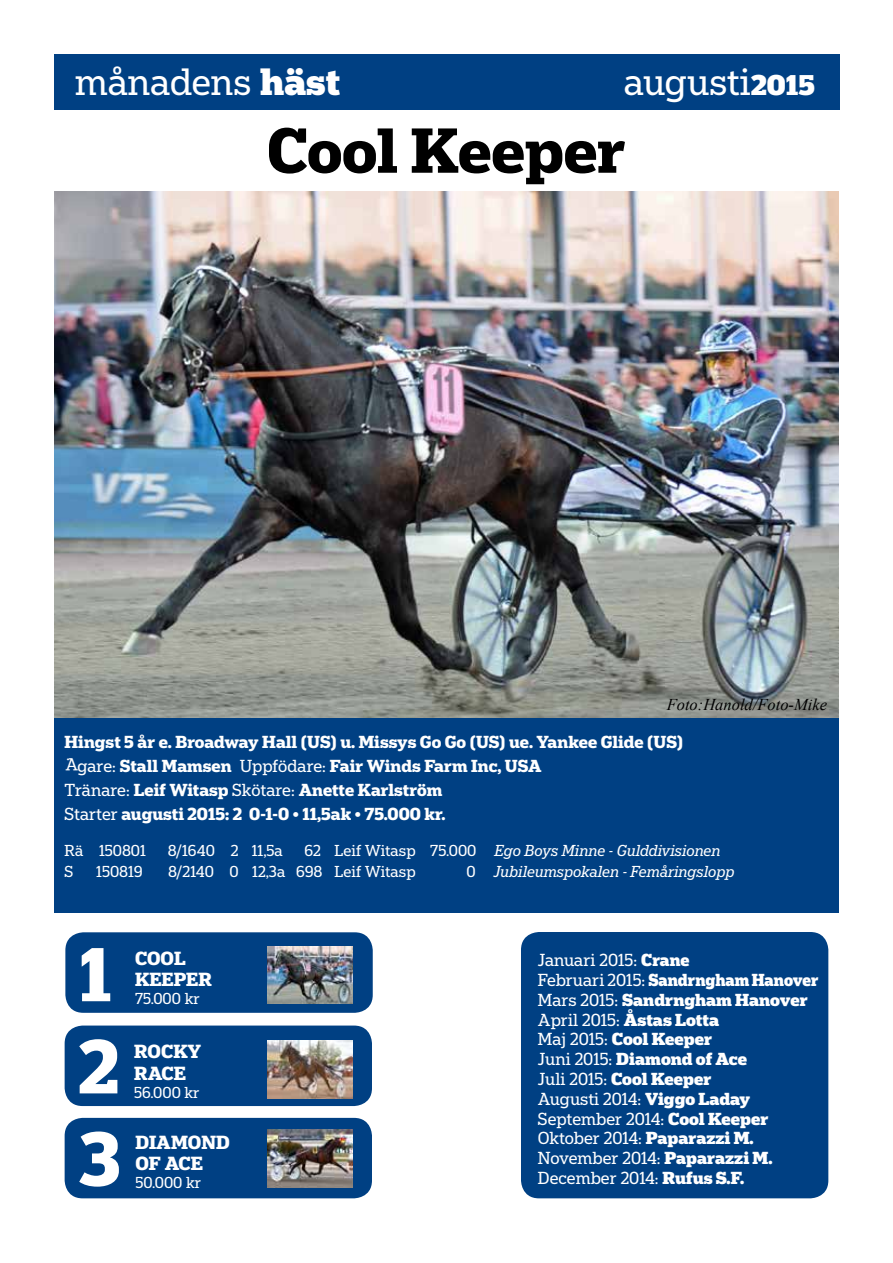
<style>
.page{position:relative;width:893px;height:1263px;background:#fff}
.page>*{position:absolute;margin:0;border:0;box-sizing:border-box;transform-origin:0 0}
.t1{font:700 72px/92.2px "Popular";color:#fff}
.t2{font:700 60px "Popular";color:#000}
.t3{font:36px "Popular";color:#fff}
.t4{font:700 18px/21.6px "Popular";color:#fff}
.t5{font:16.5px/19.8px "Popular";color:#fff}
.t6{font:700 16.5px/24px "Popular";color:#fff}
.t7{font:italic 16.5px "Times New Roman";color:#000}
.t8{font:15px "Popular";color:#fff}
.t9{font:italic 15px "Popular";color:#fff}
.s1{font-weight:900}
.s2{font-weight:900;font-size:27px}
.s3{font-weight:400}
.s4{font-style:normal}
</style>
<div class="page">
<div style="left:65px;top:932px;width:308px;height:81px;background:#004083;border-radius:18px"></div>
<div style="left:521px;top:932px;width:307px;height:266px;background:#004083;border-radius:18px"></div>
<div style="left:65px;top:1025px;width:307px;height:81px;background:#004083;border-radius:18px"></div>
<div style="left:65px;top:1118px;width:307px;height:80px;background:#004083;border-radius:18px"></div>
<div style="left:55px;top:54px;width:785px;height:56px;background:#004083"></div>
<img style="left:267px;top:1129px;width:85px;height:59px">
<img style="left:267px;top:1040px;width:85px;height:58px">
<img style="left:267px;top:946px;width:85px;height:58px">
<img style="left:54px;top:192px;width:785px;height:527px">
<div style="left:54px;top:719px;width:785px;height:194px;background:#004083"></div>
<h3 class="t3" style="left:75px;top:59px;width:266px">månadens <span class="s1">häst</span></h3>
<h3 class="t3" style="left:624px;top:59px;width:193px">augusti<span class="s2">2015</span></h3>
<h2 class="t2" style="left:267px;top:111px;width:360px">Cool Keeper</h2>
<p class="t7" style="left:667px;top:693px;width:162px">Foto:Hanold/Foto-Mike</p>
<p class="t6" style="left:65px;top:729px;width:620px">Hingst 5 år e. Broadway Hall (US) u. Missys Go Go (US) ue. Yankee Glide (US)<br><span class="s3">Ägare:</span> Stall Mamsen <span class="s3">Uppfödare:</span> Fair Winds Farm Inc, USA<br><span class="s3">Tränare:</span> Leif Witasp <span class="s3">Skötare:</span> Anette Karlström<br><span class="s3">Starter</span> augusti 2015: 2 0-1-0 • 11,5ak • 75.000 kr.</p>
<p class="t8" style="left:65px;top:840px;width:83px">Rä 150801</p>
<p class="t8" style="left:168px;top:840px;width:117px">8/1640 2 11,5a</p>
<p class="t9" style="left:305px;top:840px;width:417px"><span class="s4">62 Leif Witasp 75.000</span> Ego Boys Minne - Gulddivisionen</p>
<p class="t8" style="left:65px;top:861px;width:10px">S</p>
<p class="t8" style="left:96px;top:861px;width:48px">150819</p>
<p class="t8" style="left:168px;top:861px;width:249px">8/2140 0 12,3a 698 Leif Witasp</p>
<p class="t9" style="left:466px;top:861px;width:269px"><span class="s4">0</span> Jubileumspokalen - Femåringslopp</p>
<h1 class="t1" style="left:79px;top:926px;width:44px">1<br>2<br>3</h1>
<p class="t4" style="left:135px;top:947px;width:78px">COOL<br>KEEPER</p>
<p class="t8" style="left:135px;top:989px;width:66px">75.000 kr</p>
<p class="t4" style="left:134px;top:1040px;width:69px">ROCKY<br>RACE</p>
<p class="t8" style="left:134px;top:1083px;width:67px">56.000 kr</p>
<p class="t4" style="left:135px;top:1130px;width:96px">DIAMOND<br>OF ACE</p>
<p class="t8" style="left:135px;top:1173px;width:67px">50.000 kr</p>
<p class="t5" style="left:538px;top:949px;width:282px">Januari 2015: <span class="s1">Crane<br></span>Februari 2015: <span class="s1">Sandrngham Hanover<br></span>Mars 2015: <span class="s1">Sandrngham Hanover<br></span>April 2015: <span class="s1">Åstas Lotta<br></span>Maj 2015: <span class="s1">Cool Keeper<br></span>Juni 2015: <span class="s1">Diamond of Ace<br></span>Juli 2015: <span class="s1">Cool Keeper<br></span>Augusti 2014: <span class="s1">Viggo Laday<br></span>September 2014: <span class="s1">Cool Keeper<br></span>Oktober 2014: <span class="s1">Paparazzi M.<br></span>November 2014: <span class="s1">Paparazzi M.<br></span>December 2014: <span class="s1">Rufus S.F.</span></p>
</div>
